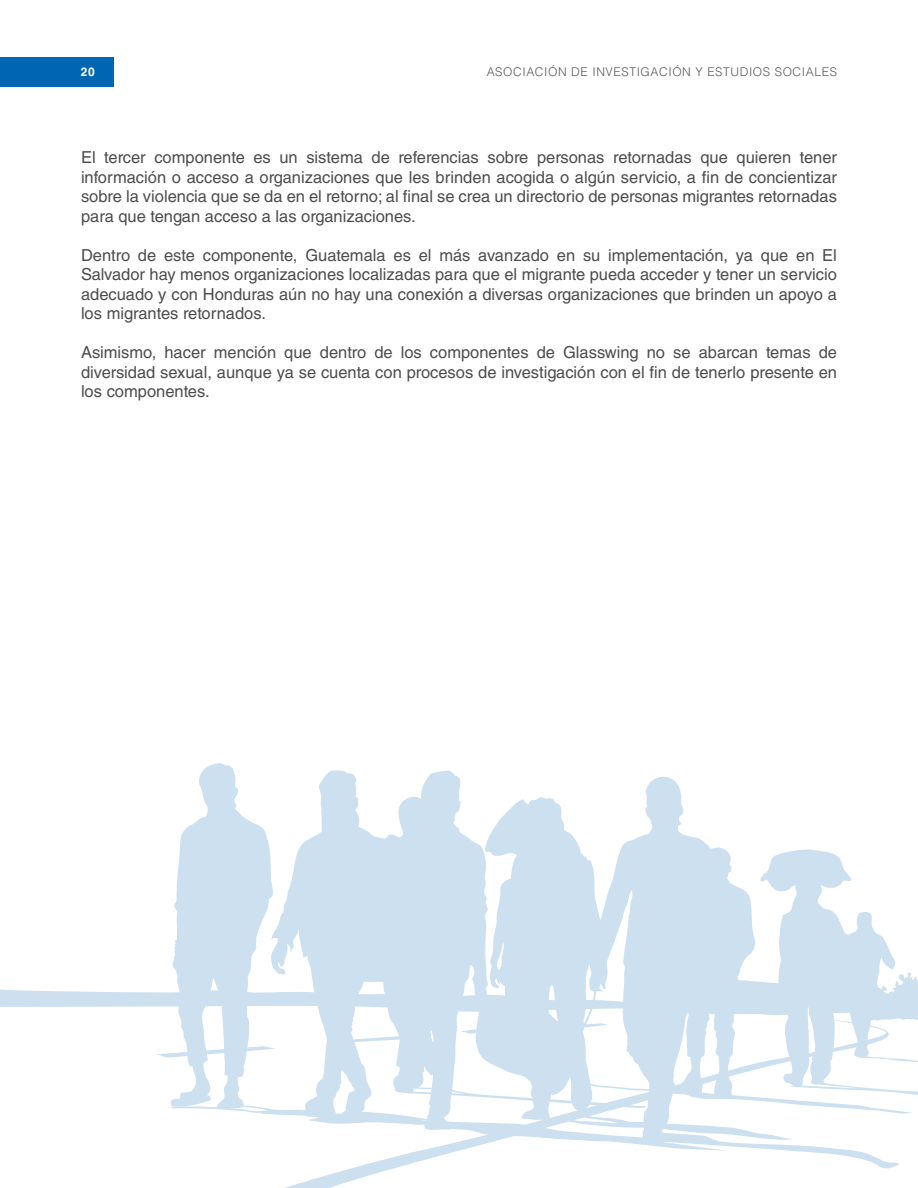
<style>
.page{position:relative;width:918px;height:1188px;background:#fff}
.page>*{position:absolute;margin:0;border:0;box-sizing:border-box;transform-origin:0 0}
.texto{font:16.5px/19.5px "Helvetica LT Std";color:#4b4c4d;text-align:justify}
.t1{font:300 12px "Helvetica LT Std";letter-spacing:.05em;color:#57585a}
.t2{font:700 12px "Helvetica LT Std";color:#fff}
</style>
<div class="page">
<hr style="left:917px;top:0;width:1px;height:1188px;background:#6ea7bd">
<div style="left:0;top:57px;width:113px;height:29px;background:#0066b3"></div>
<svg style="left:0;top:763px;width:918px;height:425px"></svg>
<p class="t2" style="left:81px;top:64px;width:15px">20</p>
<p class="t1" style="left:487px;top:64px;width:352px">ASOCIACIÓN DE INVESTIGACIÓN Y ESTUDIOS SOCIALES</p>
<p class="texto" style="left:81px;top:147px;width:758px">El tercer componente es un sistema de referencias sobre personas retornadas que quieren tener información o acceso a organizaciones que les brinden acogida o algún servicio, a fin de concientizar sobre la violencia que se da en el retorno; al final se crea un directorio de personas migrantes retornadas para que tengan acceso a las organizaciones.</p>
<p class="texto" style="left:81px;top:245px;width:758px">Dentro de este componente, Guatemala es el más avanzado en su implementación, ya que en El Salvador hay menos organizaciones localizadas para que el migrante pueda acceder y tener un servicio adecuado y con Honduras aún no hay una conexión a diversas organizaciones que brinden un apoyo a los migrantes retornados.</p>
<p class="texto" style="left:81px;top:342px;width:758px">Asimismo, hacer mención que dentro de los componentes de Glasswing no se abarcan temas de diversidad sexual, aunque ya se cuenta con procesos de investigación con el fin de tenerlo presente en los componentes.</p>
</div>
